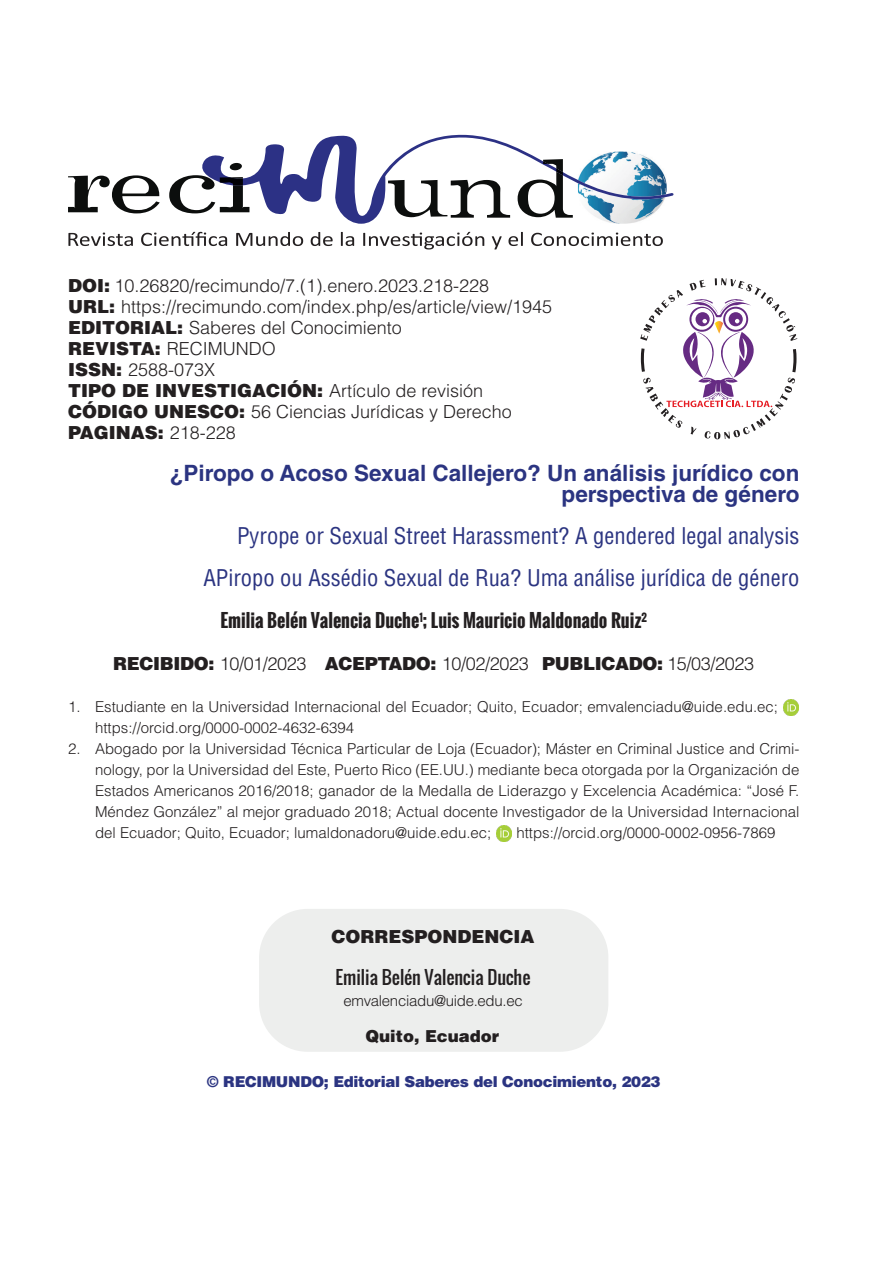
<style>
.page{position:relative;width:893px;height:1263px;background:#fff}
.page>*{position:absolute;margin:0;border:0;box-sizing:border-box;transform-origin:0 0}
.t1{font:condensed 22.5px "Helvetica LT Std";color:#2b3481}
.t2{font:700 22.5px "Helvetica LT Std";color:#2b3481}
.t3{font:300 18px "Helvetica LT Std";color:#231f20}
.t4{font:900 18px "Helvetica LT Std";color:#231f20}
.t5{font:300 18px "Helvetica LT Std";letter-spacing:-.02em;color:#231f20}
.t6{font:700 18px "Oswald";color:#231f20}
.t7{font:18px "Oswald";color:#231f20}
.t8{font:900 16.5px "Helvetica LT Std";color:#231f20}
.t9{font:300 15px/21px "Helvetica LT Std";color:#231f20}
.t10{font:900 15px "Helvetica LT Std";letter-spacing:-.02em;color:#2b3481}
.t11{font:300 15px "Helvetica LT Std";letter-spacing:-.02em;color:#231f20}
.s1{font-weight:900}
.s2{font-weight:300}
</style>
<div class="page">
<svg style="left:68px;top:175px;width:92px;height:38px"></svg>
<svg style="left:169px;top:134px;width:505px;height:90px"></svg>
<svg style="left:68px;top:233px;width:65px;height:13px"></svg>
<svg style="left:141px;top:232px;width:86px;height:14px"></svg>
<svg style="left:236px;top:232px;width:67px;height:14px"></svg>
<svg style="left:311px;top:232px;width:22px;height:14px"></svg>
<svg style="left:341px;top:232px;width:13px;height:14px"></svg>
<svg style="left:363px;top:232px;width:121px;height:17px"></svg>
<svg style="left:492px;top:236px;width:10px;height:13px"></svg>
<svg style="left:508px;top:232px;width:15px;height:14px"></svg>
<svg style="left:531px;top:233px;width:132px;height:13px"></svg>
<img style="left:783px;top:700px;width:16px;height:15px">
<img style="left:496px;top:826px;width:16px;height:15px">
<div style="left:259px;top:909px;width:349px;height:143px;background:#edeeed;border-radius:49px"></div>
<svg style="left:640px;top:278px;width:157px;height:161px"></svg>
<p class="t3" style="left:68px;top:274px;width:423px"><span class="s1">DOI:</span> 10.26820/recimundo/7.(1).enero.2023.218-228</p>
<p class="t3" style="left:68px;top:295px;width:486px"><span class="s1">URL:</span> https://recimundo.com/index.php/es/article/view/1945</p>
<p class="t3" style="left:68px;top:316px;width:335px"><span class="s1">EDITORIAL:</span> Saberes del Conocimiento</p>
<p class="t3" style="left:68px;top:337px;width:209px"><span class="s1">REVISTA:</span> RECIMUNDO</p>
<p class="t3" style="left:68px;top:358px;width:149px"><span class="s1">ISSN:</span> 2588-073X</p>
<p class="t4" style="left:68px;top:378px;width:416px">TIPO DE INVESTIGACIÓN: <span class="s2">Artículo de revisión</span></p>
<p class="t3" style="left:68px;top:400px;width:445px"><span class="s1">CÓDIGO UNESCO:</span> 56 Ciencias Jurídicas y Derecho</p>
<p class="t4" style="left:68px;top:420px;width:169px">PAGINAS: <span class="s2">218-228</span></p>
<p class="t2" style="left:170px;top:459px;width:631px">¿Piropo o Acoso Sexual Callejero? Un análisis jurídico con</p>
<p class="t2" style="left:562px;top:480px;width:239px">perspectiva de género</p>
<p class="t1" style="left:237px;top:521px;width:564px">Pyrope or Sexual Street Harassment? A gendered legal analysis</p>
<p class="t1" style="left:203px;top:563px;width:598px">APiropo ou Assédio Sexual de Rua? Uma análise jurídica de género</p>
<p class="t6" style="left:220px;top:606px;width:428px">Emilia Belén Valencia Duche<sup>1</sup>; Luis Mauricio Maldonado Ruiz<sup>2</sup></p>
<p class="t5" style="left:113px;top:652px;width:642px"><span class="s1">RECIBIDO:</span> 10/01/2023 <span class="s1">ACEPTADO:</span> 10/02/2023 <span class="s1">PUBLICADO:</span> 15/03/2023</p>
<p class="t9" style="left:95px;top:696px;width:684px;text-indent:-27px">1. Estudiante en la Universidad Internacional del Ecuador; Quito, Ecuador; emvalenciadu@uide.edu.ec; https://orcid.org/0000-0002-4632-6394</p>
<p class="t9" style="left:95px;top:738px;width:706px;text-align:justify;text-indent:-27px">2. Abogado por la Universidad Técnica Particular de Loja (Ecuador); Máster en Criminal Justice and Crimi&shy;nology, por la Universidad del Este, Puerto Rico (EE.UU.) mediante beca otorgada por la Organización de Estados Americanos 2016/2018; ganador de la Medalla de Liderazgo y Excelencia Académica: “José F.<br>Méndez González” al mejor graduado 2018; Actual docente Investigador de la Universidad Internacional del Ecuador; Quito, Ecuador; lumaldonadoru@uide.edu.ec;</p>
<p class="t9" style="left:516px;top:822px;width:261px">https://orcid.org/0000-0002-0956-7869</p>
<p class="t4" style="left:332px;top:925px;width:204px">CORRESPONDENCIA</p>
<p class="t7" style="left:336px;top:964px;width:196px">Emilia Belén Valencia Duche</p>
<p class="t11" style="left:343px;top:992px;width:181px">emvalenciadu@uide.edu.ec</p>
<p class="t8" style="left:365px;top:1025px;width:135px">Quito, Ecuador</p>
<p class="t10" style="left:207px;top:1071px;width:455px">© RECIMUNDO; Editorial Saberes del Conocimiento, 2023</p>
</div>
